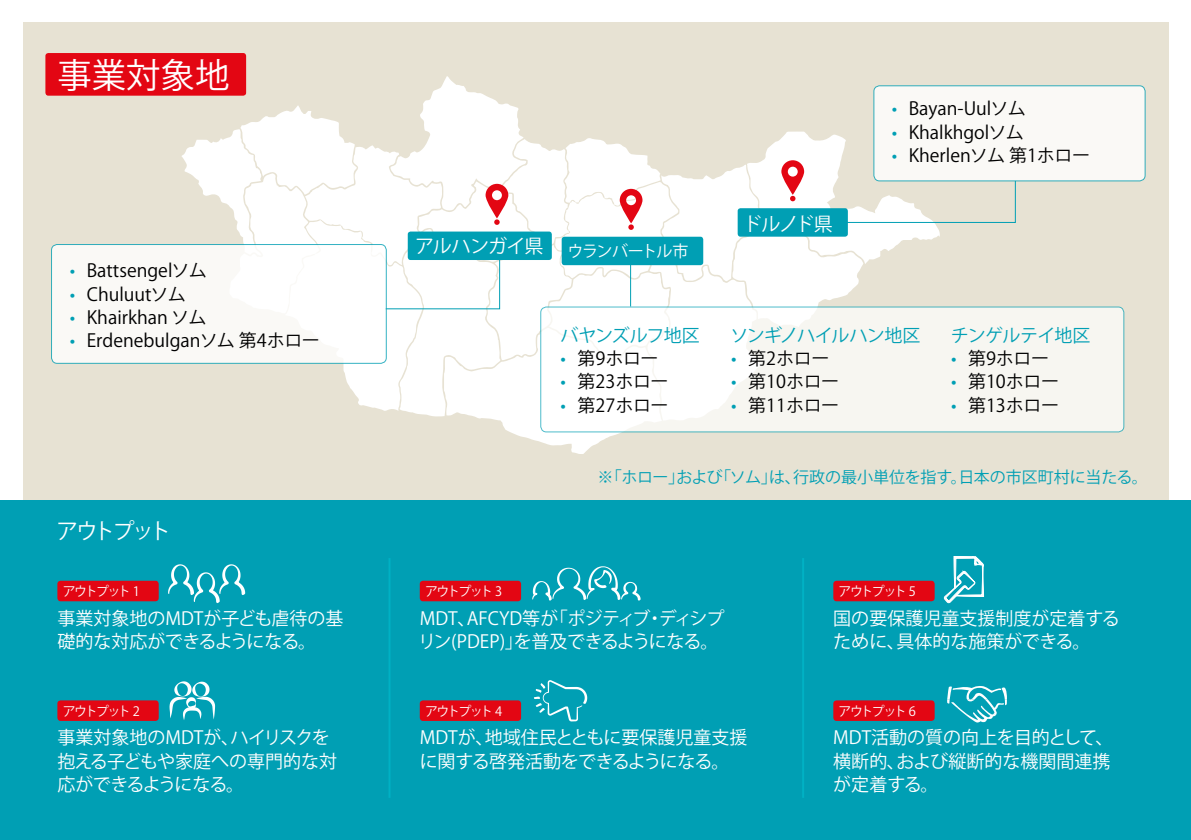
<style>
.page{position:relative;width:1191px;height:840px;background:#fff}
.page>*{position:absolute;margin:0;border:0;box-sizing:border-box;transform-origin:0 0}
.t1{font:34.4px "Koz Go Pr 6 N";color:#fff}
.t2{font:21.6px "Koz Go Pr 6 N";letter-spacing:-.12em;color:#fff}
.t3{font:19px "Koz Go Pr 6 N";letter-spacing:-.04em;color:#fff}
.t4{font:18px/23.4px "Koz Go Pr 6 N";color:#fff}
.t5{font:18px "Koz Go Pr 6 N";color:#000}
.t6{font:18px/23.4px "Koz Go Pr 6 N";letter-spacing:-.02em;color:#fff}
.t7{font:18px "Koz Go Pr 6 N";letter-spacing:-.03em;color:#009fb4}
.t8{font:16px "Koz Go Pr 6 N";color:#009fb4}
.t9{font:16px "Koz Go Pr 6 N";letter-spacing:-.07em;color:#fff}
.t10{font:12.8px "Koz Go Pr 6 N";letter-spacing:-.12em;color:#fff}
.s1{color:#009fb4}
</style>
<div class="page">
<div style="left:23px;top:23px;width:1145px;height:491px;background:#e7e2d3"></div>
<div style="left:0;top:500px;width:1191px;height:339px;background:#009fb4"></div>
<svg style="left:181px;top:76px;width:835px;height:378px"></svg>
<div style="left:874px;top:86px;width:271px;height:95px;background:#faf9f6;border-radius:6px"></div>
<div style="left:873px;top:85px;width:272px;height:96px;border:1px solid #009fb4;border-radius:6px"></div>
<div style="left:45px;top:53px;width:201px;height:43px;background:#e30613;border-radius:3px"></div>
<div style="left:52px;top:244px;width:334px;height:119px;background:#faf9f6;border-radius:6px"></div>
<div style="left:51px;top:244px;width:336px;height:119px;border:1px solid #009fb4;border-radius:6px"></div>
<div style="left:833px;top:580px;width:101px;height:21px;background:#e30613;border-radius:3px"></div>
<div style="left:833px;top:700px;width:101px;height:20px;background:#e30613;border-radius:3px"></div>
<div style="left:57px;top:580px;width:102px;height:21px;background:#e30613;border-radius:3px"></div>
<div style="left:57px;top:700px;width:102px;height:20px;background:#e30613;border-radius:3px"></div>
<div style="left:420px;top:580px;width:101px;height:21px;background:#e30613;border-radius:3px"></div>
<div style="left:420px;top:700px;width:101px;height:20px;background:#e30613;border-radius:3px"></div>
<hr style="left:388px;top:557px;width:2px;height:240px;background:#00b1c4">
<hr style="left:802px;top:557px;width:2px;height:240px;background:#00b1c4">
<svg style="left:168px;top:564px;width:77px;height:39px"></svg>
<svg style="left:169px;top:681px;width:46px;height:38px"></svg>
<svg style="left:532px;top:566px;width:108px;height:34px"></svg>
<svg style="left:534px;top:680px;width:53px;height:41px"></svg>
<svg style="left:947px;top:686px;width:60px;height:36px"></svg>
<svg style="left:943px;top:556px;width:41px;height:48px"></svg>
<div style="left:541px;top:307px;width:582px;height:124px;background:linear-gradient(to right,#fff,#f5f3ed);border-radius:6px"></div>
<div style="left:540px;top:306px;width:584px;height:126px;border:1px solid #009fb4;border-radius:6px"></div>
<div style="left:737px;top:208px;width:111px;height:28px;background:#009fb4;border-radius:3px"></div>
<h1 class="t1" style="left:57px;top:55px;width:174px">事業対象地</h1>
<p class="t5" style="left:70px;top:260px;width:138px"><span class="s1">•</span> Battsengelソム</p>
<p class="t5" style="left:70px;top:283px;width:118px"><span class="s1">•</span> Chuluutソム</p>
<p class="t5" style="left:70px;top:307px;width:138px"><span class="s1">•</span> Khairkhan ソム</p>
<p class="t5" style="left:70px;top:330px;width:251px"><span class="s1">•</span> Erdenebulganソム 第4ホロー</p>
<p class="t2" style="left:57px;top:519px;width:116px">アウトプット</p>
<p class="t10" style="left:63px;top:583px;width:79px">アウトプット 1</p>
<p class="t4" style="left:57px;top:606px;width:288px">事業対象地のMDTが子ども虐待の基礎的な対応ができるようになる。</p>
<p class="t10" style="left:63px;top:703px;width:79px">アウトプット 2</p>
<p class="t4" style="left:57px;top:726px;width:281px">事業対象地のMDTが、ハイリスクを抱える子どもや家庭への専門的な対応ができるようになる。</p>
<p class="t3" style="left:415px;top:235px;width:130px">アルハンガイ県</p>
<p class="t9" style="left:567px;top:242px;width:122px">ウランバートル市</p>
<p class="t7" style="left:560px;top:325px;width:141px">バヤンズルフ地区</p>
<p class="t5" style="left:560px;top:348px;width:100px"><span class="s1">•</span> 第9ホロー</p>
<p class="t5" style="left:560px;top:371px;width:109px"><span class="s1">•</span> 第23ホロー</p>
<p class="t5" style="left:560px;top:395px;width:109px"><span class="s1">•</span> 第27ホロー</p>
<p class="t3" style="left:743px;top:213px;width:91px">ドルノド県</p>
<p class="t5" style="left:891px;top:99px;width:135px"><span class="s1">•</span> Bayan-Uulソム</p>
<p class="t5" style="left:891px;top:122px;width:133px"><span class="s1">•</span> Khalkhgolソム</p>
<p class="t5" style="left:891px;top:145px;width:200px"><span class="s1">•</span> Kherlenソム 第1ホロー</p>
<p class="t7" style="left:730px;top:325px;width:192px">ソンギノハイルハン地区</p>
<p class="t5" style="left:731px;top:348px;width:100px"><span class="s1">•</span> 第2ホロー</p>
<p class="t5" style="left:731px;top:371px;width:109px"><span class="s1">•</span> 第10ホロー</p>
<p class="t5" style="left:731px;top:395px;width:109px"><span class="s1">•</span> 第11ホロー</p>
<p class="t7" style="left:950px;top:325px;width:141px">チンゲルテイ地区</p>
<p class="t5" style="left:951px;top:348px;width:100px"><span class="s1">•</span> 第9ホロー</p>
<p class="t5" style="left:951px;top:371px;width:109px"><span class="s1">•</span> 第10ホロー</p>
<p class="t5" style="left:951px;top:395px;width:109px"><span class="s1">•</span> 第13ホロー</p>
<p class="t8" style="left:597px;top:468px;width:552px">※「ホロー」および「ソム」は、行政の最小単位を指す。日本の市区町村に当たる。</p>
<p class="t10" style="left:425px;top:583px;width:79px">アウトプット 3</p>
<p class="t6" style="left:418px;top:606px;width:308px">MDT、AFCYD等が「ポジティブ・ディシプリン(PDEP)」を普及できるようになる。</p>
<p class="t10" style="left:425px;top:703px;width:79px">アウトプット 4</p>
<p class="t4" style="left:420px;top:726px;width:329px">MDTが、地域住民とともに要保護児童支援に関する啓発活動をできるようになる。</p>
<p class="t10" style="left:838px;top:583px;width:79px">アウトプット 5</p>
<p class="t4" style="left:833px;top:606px;width:288px">国の要保護児童支援制度が定着するために、具体的な施策ができる。</p>
<p class="t10" style="left:838px;top:703px;width:79px">アウトプット 6</p>
<p class="t4" style="left:833px;top:726px;width:282px">MDT活動の質の向上を目的として、横断的、および縦断的な機関間連携が定着する。</p>
</div>
